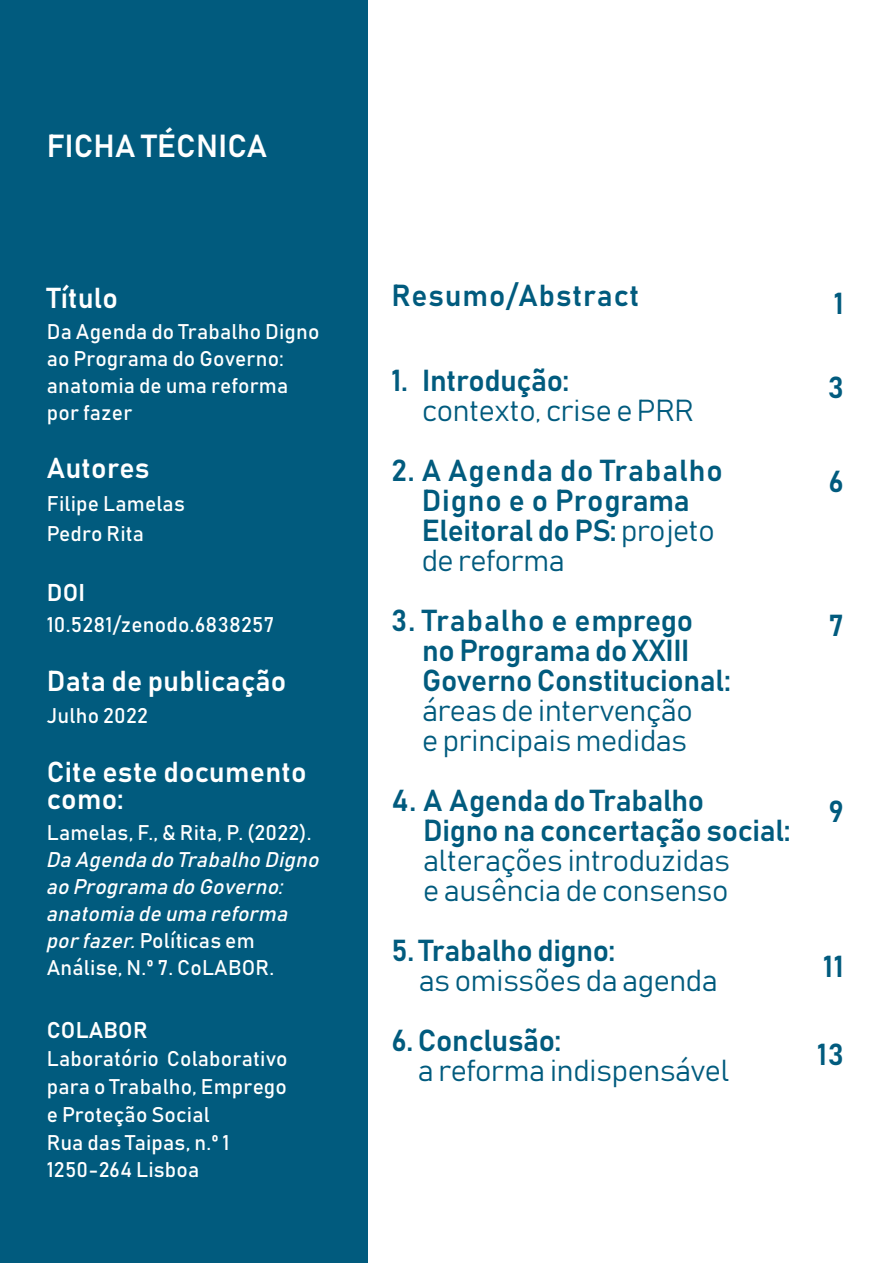
<style>
.page{position:relative;width:893px;height:1263px;background:#fff}
.page>*{position:absolute;margin:0;border:0;box-sizing:border-box;transform-origin:0 0}
.t1{font:31.5px "Bahnschrift";letter-spacing:.01em;color:#fff}
.t2{font:30px/30px "Bahnschrift";letter-spacing:-.01em;color:#015b7e}
.t3{font:30px "Bahnschrift";letter-spacing:.03em;color:#015b7e}
.t4{font:28.5px/27px "Bahnschrift";letter-spacing:.01em;color:#fff}
.t5{font:24px "Bahnschrift";color:#fff}
.t6{font:22.5px "Bahnschrift";letter-spacing:.01em;color:#fff}
.t7{font:21px/27.8px "Bahnschrift";letter-spacing:.01em;color:#fff}
.t8{font:italic 21px/27px "Bahnschrift";color:#fff}
.s1{font-style:normal}
</style>
<div class="page">
<div style="left:0;top:0;width:367px;height:1263px;background:#015b7e"></div>
<p class="t1" style="left:47px;top:126px;width:222px">FICHA TÉCNICA</p>
<p class="t4" style="left:47px;top:284px;width:73px">Título</p>
<p class="t7" style="left:47px;top:318px;width:274px;line-height:27px">Da Agenda do Trabalho Digno ao Programa do Governo: anatomia de uma reforma por fazer</p>
<p class="t4" style="left:47px;top:454px;width:104px">Autores</p>
<p class="t7" style="left:47px;top:488px;width:140px;line-height:30px">Filipe Lamelas<br>Pedro Rita</p>
<p class="t5" style="left:47px;top:577px;width:40px">DOI</p>
<p class="t7" style="left:47px;top:609px;width:229px">10.5281/zenodo.6838257</p>
<p class="t4" style="left:47px;top:667px;width:241px">Data de publicação</p>
<p class="t7" style="left:47px;top:701px;width:103px">Julho 2022</p>
<p class="t4" style="left:47px;top:758px;width:261px">Cite este documento como:</p>
<p class="t8" style="left:46px;top:819px;width:280px"><span class="s1">Lamelas, F., &amp; Rita, P. (2022).<br></span>Da Agenda do Trabalho Digno ao Programa do Governo: anatomia de uma reforma porfazer.<span class="s1">Políticas em<br>Análise, N.º 7. CoLABOR.</span></p>
<p class="t6" style="left:47px;top:1016px;width:102px">COLABOR</p>
<p class="t7" style="left:47px;top:1045px;width:242px">Laboratório Colaborativo para o Trabalho, Emprego e Proteção Social<br>Rua das Taipas, n.º 1<br>1250-264 Lisboa</p>
<p class="t3" style="left:392px;top:277px;width:249px">Resumo/Abstract</p>
<p class="t2" style="left:422px;top:365px;width:273px;text-indent:-31px">1. Introdução: contexto, crise e PRR</p>
<p class="t2" style="left:422px;top:455px;width:303px;text-indent:-30px">2. A Agenda do Trabalho<br>Digno e o Programa<br>Eleitoral do PS: projeto de reforma</p>
<p class="t2" style="left:422px;top:605px;width:310px;text-indent:-30px">3. Trabalho e emprego no Programa do XXIII<br>Governo Constitucional: áreas de intervenção<br>e principais medidas</p>
<p class="t2" style="left:423px;top:785px;width:369px;text-indent:-32px">4. A Agenda do Trabalho<br>Digno na concertação social: alterações introduzidas<br>e ausência de consenso</p>
<p class="t2" style="left:419px;top:935px;width:300px;text-indent:-27px">5. Trabalho digno:<br>as omissões da agenda</p>
<p class="t2" style="left:418px;top:1025px;width:313px;text-indent:-26px">6. Conclusão:<br>a reforma indispensável</p>
<p class="t2" style="left:834px;top:288px;width:11px">1</p>
<p class="t2" style="left:828px;top:371px;width:17px">3</p>
<p class="t2" style="left:828px;top:466px;width:17px">6</p>
<p class="t2" style="left:829px;top:610px;width:17px">7</p>
<p class="t2" style="left:828px;top:796px;width:17px">9</p>
<p class="t2" style="left:823px;top:950px;width:22px">11</p>
<p class="t2" style="left:817px;top:1039px;width:28px">13</p>
</div>
